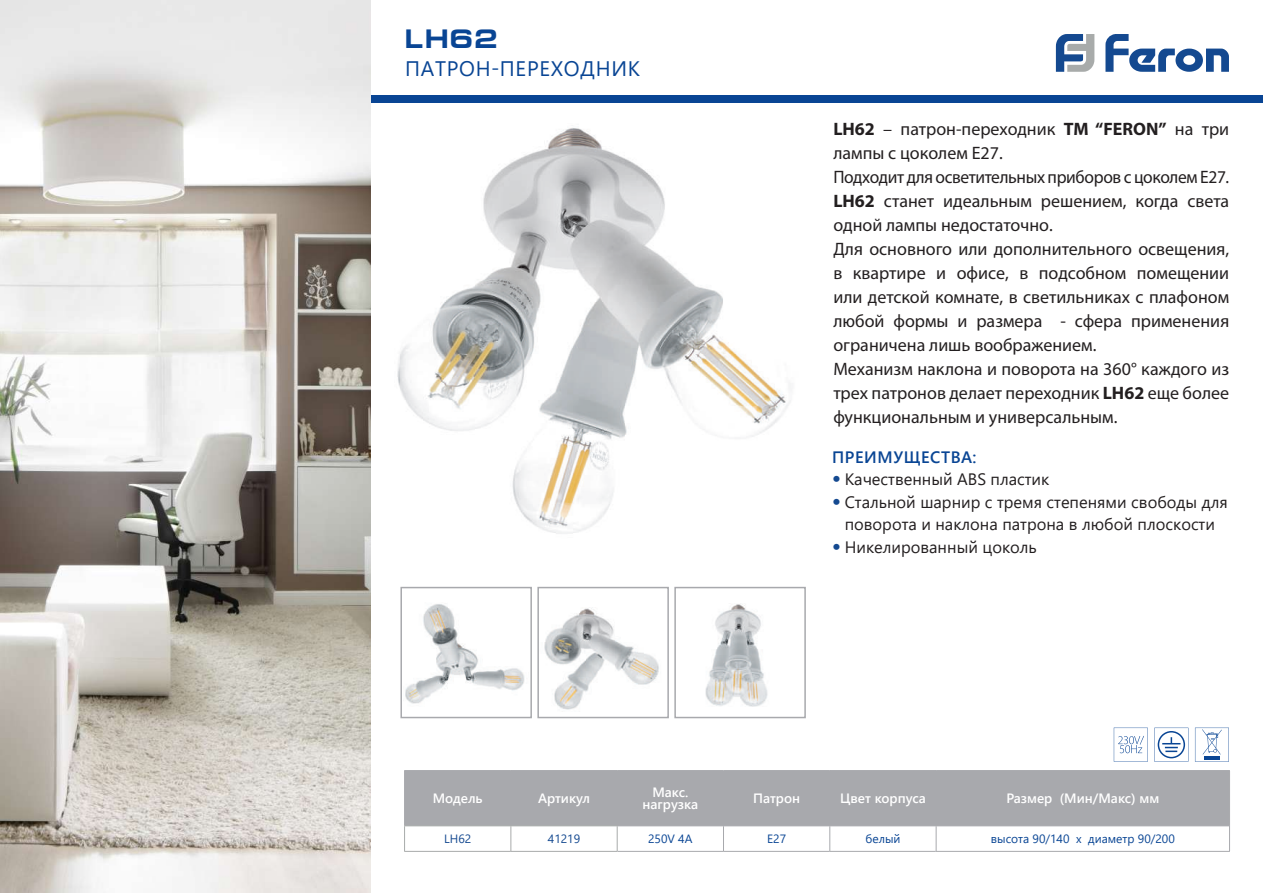
<style>
.page{position:relative;width:1263px;height:893px;background:#fff}
.page>*{position:absolute;margin:0;border:0;box-sizing:border-box;transform-origin:0 0}
.t1{font:700 27px "Europe Ext";color:#094594}
.t2{font:21px "Segoe UI";letter-spacing:.035em;color:#094594}
.t3{font:18px/24px "Myriad Pro";color:#231f20}
.t4{font:16.5px/22.5px "Segoe UI";color:#231f20;text-align:center}
.t5{font:600 16.5px "Segoe UI";letter-spacing:.035em;color:#094594}
.t6{font:600 13.5px/12px "Segoe UI";color:#fff;text-align:center}
.t7{font:12px "Segoe UI";color:#094594}
.t8{font:12px "Segoe UI";color:#144990}
.s1{font-weight:700}
.s2{font-weight:700;font-size:22.5px;color:#144990}
</style>
<div class="page">
<img style="left:371px;top:102px;width:502px;height:432px">
<svg style="left:1056px;top:34px;width:38px;height:38px"></svg>
<svg style="left:1105px;top:34px;width:124px;height:38px"></svg>
<div style="left:371px;top:95px;width:892px;height:7px;background:#094594"></div>
<div style="left:405px;top:771px;width:824px;height:54px;background:#a8a9ad"></div>
<hr style="left:404px;top:770px;width:107px;height:1px;background:#a8a9ad">
<hr style="left:404px;top:771px;width:1px;height:54px;background:#a8a9ad">
<hr style="left:511px;top:770px;width:106px;height:1px;background:#a8a9ad">
<hr style="left:510px;top:771px;width:1px;height:54px;background:#a8a9ad">
<hr style="left:617px;top:770px;width:106px;height:1px;background:#a8a9ad">
<hr style="left:617px;top:771px;width:1px;height:54px;background:#a8a9ad">
<hr style="left:723px;top:770px;width:107px;height:1px;background:#a8a9ad">
<hr style="left:723px;top:771px;width:1px;height:54px;background:#a8a9ad">
<hr style="left:830px;top:770px;width:106px;height:1px;background:#a8a9ad">
<hr style="left:829px;top:771px;width:1px;height:54px;background:#a8a9ad">
<hr style="left:936px;top:770px;width:294px;height:1px;background:#a8a9ad">
<hr style="left:936px;top:771px;width:1px;height:54px;background:#a8a9ad">
<hr style="left:1229px;top:771px;width:1px;height:55px;background:#a8a9ad">
<hr style="left:404px;top:825px;width:107px;height:1px;background:#a8abaa">
<hr style="left:511px;top:825px;width:106px;height:1px;background:#a8abaa">
<svg style="left:404px;top:826px;width:1px;height:25px"></svg>
<svg style="left:510px;top:826px;width:1px;height:25px"></svg>
<svg style="left:617px;top:826px;width:1px;height:25px"></svg>
<hr style="left:404px;top:851px;width:107px;height:1px;background:#a8abaa">
<hr style="left:511px;top:851px;width:106px;height:1px;background:#a8abaa">
<hr style="left:617px;top:825px;width:106px;height:1px;background:#a8a9ad">
<hr style="left:723px;top:825px;width:107px;height:1px;background:#a8a9ad">
<hr style="left:830px;top:825px;width:106px;height:1px;background:#a8a9ad">
<hr style="left:936px;top:825px;width:293px;height:1px;background:#a8a9ad">
<hr style="left:724px;top:851px;width:106px;height:1px;background:#a8a9ad">
<hr style="left:830px;top:851px;width:106px;height:1px;background:#a8a9ad">
<svg style="left:723px;top:826px;width:1px;height:25px"></svg>
<svg style="left:829px;top:826px;width:1px;height:25px"></svg>
<svg style="left:936px;top:826px;width:1px;height:25px"></svg>
<svg style="left:1229px;top:826px;width:1px;height:25px"></svg>
<hr style="left:617px;top:851px;width:107px;height:1px;background:#a8a9ad">
<hr style="left:936px;top:851px;width:294px;height:1px;background:#a8a9ad">
<svg style="left:1154px;top:728px;width:34px;height:34px"></svg>
<svg style="left:1195px;top:728px;width:34px;height:34px"></svg>
<svg style="left:1114px;top:728px;width:34px;height:34px"></svg>
<img style="left:0;top:0;width:371px;height:893px">
<img style="left:405px;top:604px;width:120px;height:100px">
<img style="left:705px;top:604px;width:63px;height:103px">
<img style="left:544px;top:608px;width:115px;height:102px">
<div style="left:400px;top:587px;width:132px;height:131px;border:2px solid #a8a9ad"></div>
<div style="left:537px;top:587px;width:132px;height:131px;border:2px solid #a8a9ad"></div>
<div style="left:674px;top:587px;width:132px;height:131px;border:2px solid #a8a9ad"></div>
<h1 class="t1" style="left:405px;top:24px;width:94px">LH62</h1>
<p class="t2" style="left:405px;top:49px;width:237px">ПАТРОН-ПЕРЕХОДНИК</p>
<p class="t3" style="left:833px;top:116px;width:397px"><span class="s1">LH62</span> – патрон-переходник <span class="s1">ТМ “FERON”</span> на три лампы с цоколем Е27.<br>Подходит для осветительных приборов с цоколем Е27.<br><span class="s1">LH62</span> станет идеальным решением, когда света одной лампы недостаточно.<br>Для основного или дополнительного освещения, в квартире и офисе, в подсобном помещении или детской комнате, в светильниках с плафоном любой формы и размера - сфера применения ограничена лишь воображением.<br>Механизм наклона и поворота на 360° каждого из трех патронов делает переходник <span class="s1">LH62</span> еще более функциональным и универсальным.</p>
<p class="t5" style="left:832px;top:441px;width:146px">ПРЕИМУЩЕСТВА:</p>
<p class="t4" style="left:832px;top:467px;width:219px"><span class="s2">•</span> Качественный ABS пластик</p>
<p class="t4" style="left:832px;top:489px;width:397px"><span class="s2">•</span> Стальной шарнир с тремя степенями свободы для поворота и наклона патрона в любой плоскости</p>
<p class="t4" style="left:832px;top:534px;width:206px"><span class="s2">•</span> Никелированный цоколь</p>
<p class="t6" style="left:433px;top:791px;width:52px">Модель</p>
<p class="t6" style="left:538px;top:791px;width:53px">Артикул</p>
<p class="t6" style="left:642px;top:785px;width:57px">Макс. нагрузка</p>
<p class="t6" style="left:753px;top:791px;width:48px">Патрон</p>
<p class="t6" style="left:840px;top:791px;width:87px">Цвет корпуса</p>
<p class="t6" style="left:1006px;top:791px;width:154px">Размер (Мин/Макс) мм</p>
<p class="t8" style="left:444px;top:827px;width:29px">LH62</p>
<p class="t8" style="left:548px;top:827px;width:34px">41219</p>
<p class="t7" style="left:648px;top:827px;width:46px">250V 4A</p>
<p class="t7" style="left:767px;top:827px;width:21px">E27</p>
<p class="t7" style="left:865px;top:827px;width:37px">белый</p>
<p class="t7" style="left:991px;top:827px;width:186px">высота 90/140 x диаметр 90/200</p>
</div>
